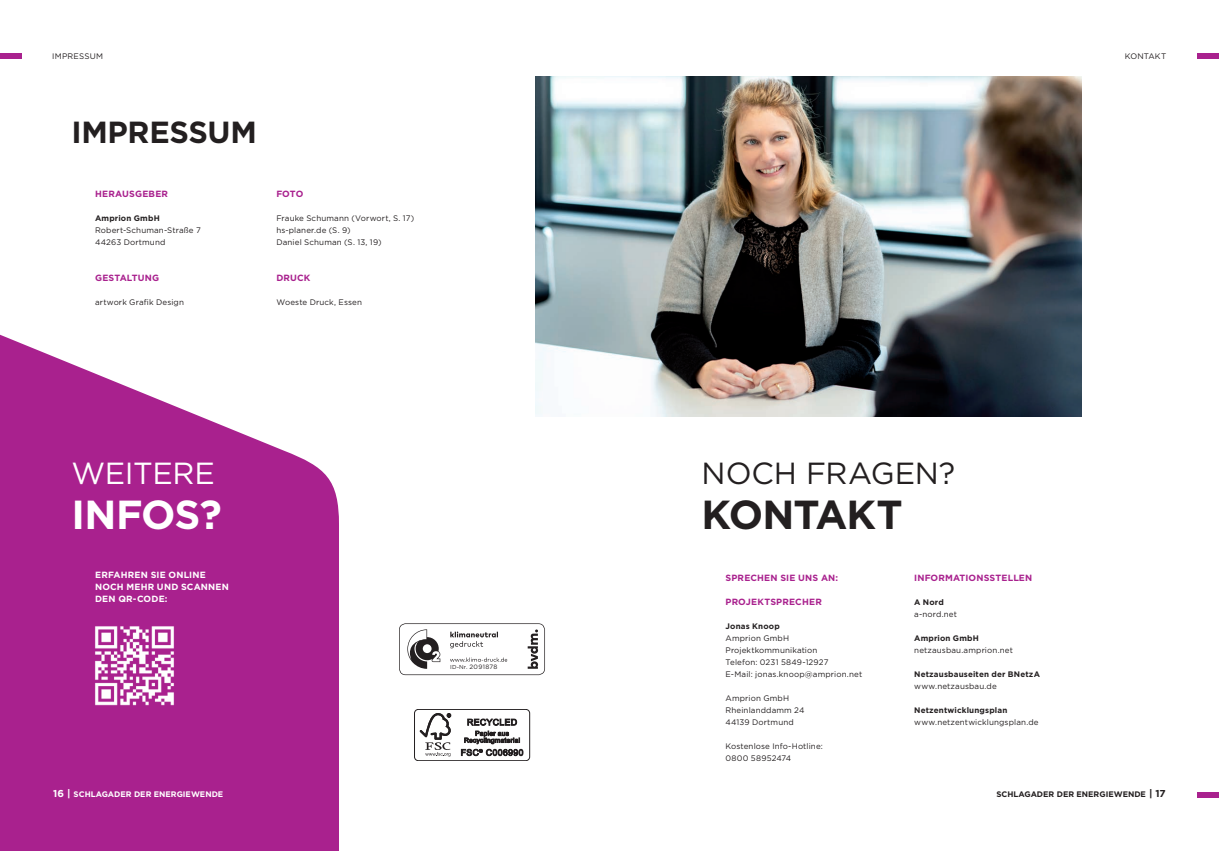
<style>
.page{position:relative;width:1219px;height:851px;background:#fff}
.page>*{position:absolute;margin:0;border:0;box-sizing:border-box;transform-origin:0 0}
.Headline_2_Innen{font:700 40.5px "Gotham";letter-spacing:-.025em;color:#231f20}
.Headline_2_Innen-2{font:700 40.5px "Gotham";letter-spacing:-.02em;color:#fff}
.Headline_2_Innen-3{font:30.5px "Gotham";letter-spacing:-.005em;color:#231f20}
.Headline_2_Außen{font:700 30.5px "Gotham";letter-spacing:-.01em;color:#231f20}
.Headline_2_Innen-4{font:30.5px "Gotham";letter-spacing:-.015em;color:#fff}
.long_Copy{font:700 9px "Gotham";letter-spacing:.02em;color:#a9218e}
.long_Copy-2{font:700 9px/12px "Gotham";letter-spacing:.02em;color:#fff}
.long_Copy-3{font:8px "Gotham";letter-spacing:.02em;color:#231f20}
.long_Copy-4{font:700 8px "Gotham";letter-spacing:.02em;color:#231f20}
.t1{font:700 8px "Gotham";color:#fff}
.long_Copy-5{font:700 8px "Gotham";color:#231f20}
.t2{font:6.3px "Gotham";letter-spacing:.05em;color:#231f20}
.s1{font-size:5.7px}
.s2{font-size:10px}
</style>
<div class="page">
<img style="left:535px;top:77px;width:547px;height:340px">
<svg style="left:0;top:334px;width:339px;height:516px;background:#b5409e"></svg>
<svg style="left:399px;top:623px;width:146px;height:52px"></svg>
<div style="left:414px;top:709px;width:116px;height:51px;border:1px solid #231f20;border-radius:4px"></div>
<svg style="left:420px;top:713px;width:31px;height:43px"></svg>
<svg style="left:461px;top:718px;width:62px;height:37px"></svg>
<div style="left:1198px;top:792px;width:21px;height:5px;background:#a9218e"></div>
<div style="left:0;top:53px;width:21px;height:6px;background:#a9218e"></div>
<div style="left:1198px;top:53px;width:21px;height:6px;background:#a9218e"></div>
<img style="left:93px;top:623px;width:83px;height:84px">
<p class="long_Copy-3" style="left:52px;top:51px;width:52px">IMPRESSUM</p>
<p class="long_Copy-3" style="left:1125px;top:51px;width:43px">KONTAKT</p>
<p class="Headline_2_Außen" style="left:71px;top:114px;width:187px">IMPRESSUM</p>
<p class="long_Copy" style="left:95px;top:188px;width:75px">HERAUSGEBER</p>
<p class="long_Copy-4" style="left:95px;top:213px;width:66px">Amprion GmbH</p>
<p class="long_Copy-3" style="left:95px;top:225px;width:107px">Robert-Schuman-Straße 7</p>
<p class="long_Copy-3" style="left:95px;top:237px;width:72px">44263 Dortmund</p>
<p class="long_Copy" style="left:95px;top:272px;width:66px">GESTALTUNG</p>
<p class="long_Copy-3" style="left:95px;top:297px;width:90px">artwork Grafik Design</p>
<p class="long_Copy" style="left:276px;top:188px;width:28px">FOTO</p>
<p class="long_Copy-3" style="left:276px;top:213px;width:139px">Frauke Schumann (Vorwort, S. 17)</p>
<p class="long_Copy-3" style="left:276px;top:225px;width:76px">hs-planer.de (S. 9)</p>
<p class="long_Copy-3" style="left:276px;top:237px;width:107px">Daniel Schuman (S. 13, 19)</p>
<p class="long_Copy" style="left:276px;top:272px;width:36px">DRUCK</p>
<p class="long_Copy-3" style="left:276px;top:297px;width:87px">Woeste Druck, Essen</p>
<p class="Headline_2_Innen-4" style="left:71px;top:454px;width:145px">WEITERE</p>
<p class="Headline_2_Innen-2" style="left:71px;top:491px;width:152px">INFOS?</p>
<p class="Headline_2_Innen-3" style="left:702px;top:454px;width:255px">NOCH FRAGEN?</p>
<p class="Headline_2_Innen" style="left:702px;top:491px;width:203px">KONTAKT</p>
<p class="long_Copy-2" style="left:95px;top:569px;width:135px">ERFAHREN SIE ONLINE<br>NOCH MEHR UND SCANNEN<br>DEN QR-CODE:</p>
<p class="t2" style="left:450px;top:662px;width:49px"><span class="s1">ID-Nr.</span> 2091878</p>
<p class="long_Copy" style="left:725px;top:572px;width:114px">SPRECHEN SIE UNS AN:</p>
<p class="long_Copy" style="left:725px;top:596px;width:98px">PROJEKTSPRECHER</p>
<p class="long_Copy-4" style="left:725px;top:621px;width:56px">Jonas Knoop</p>
<p class="long_Copy-3" style="left:725px;top:633px;width:65px">Amprion GmbH</p>
<p class="long_Copy-3" style="left:725px;top:645px;width:93px">Projektkommunikation</p>
<p class="long_Copy-3" style="left:725px;top:657px;width:104px">Telefon: 0231 5849-12927</p>
<p class="long_Copy-3" style="left:725px;top:669px;width:138px">E-Mail: jonas.knoop@amprion.net</p>
<p class="long_Copy-3" style="left:725px;top:693px;width:65px">Amprion GmbH</p>
<p class="long_Copy-3" style="left:725px;top:705px;width:80px">Rheinlanddamm 24</p>
<p class="long_Copy-3" style="left:725px;top:717px;width:70px">44139 Dortmund</p>
<p class="long_Copy-3" style="left:725px;top:741px;width:99px">Kostenlose Info-Hotline:</p>
<p class="long_Copy-3" style="left:725px;top:753px;width:67px">0800 58952474</p>
<p class="long_Copy" style="left:914px;top:572px;width:120px">INFORMATIONSSTELLEN</p>
<p class="long_Copy-4" style="left:914px;top:597px;width:31px">A Nord</p>
<p class="long_Copy-3" style="left:914px;top:609px;width:44px">a-nord.net</p>
<p class="long_Copy-4" style="left:914px;top:633px;width:66px">Amprion GmbH</p>
<p class="long_Copy-3" style="left:914px;top:645px;width:100px">netzausbau.amprion.net</p>
<p class="long_Copy-4" style="left:914px;top:669px;width:127px">Netzausbauseiten der BNetzA</p>
<p class="long_Copy-3" style="left:914px;top:681px;width:84px">www.netzausbau.de</p>
<p class="long_Copy-4" style="left:914px;top:705px;width:95px">Netzentwicklungsplan</p>
<p class="long_Copy-3" style="left:914px;top:717px;width:126px">www.netzentwicklungsplan.de</p>
<p class="t1" style="left:53px;top:789px;width:172px"><span class="s2">16 |</span> SCHLAGADER DER ENERGIEWENDE</p>
<p class="long_Copy-5" style="left:996px;top:789px;width:171px">SCHLAGADER DER ENERGIEWENDE <span class="s2">| 17</span></p>
</div>
